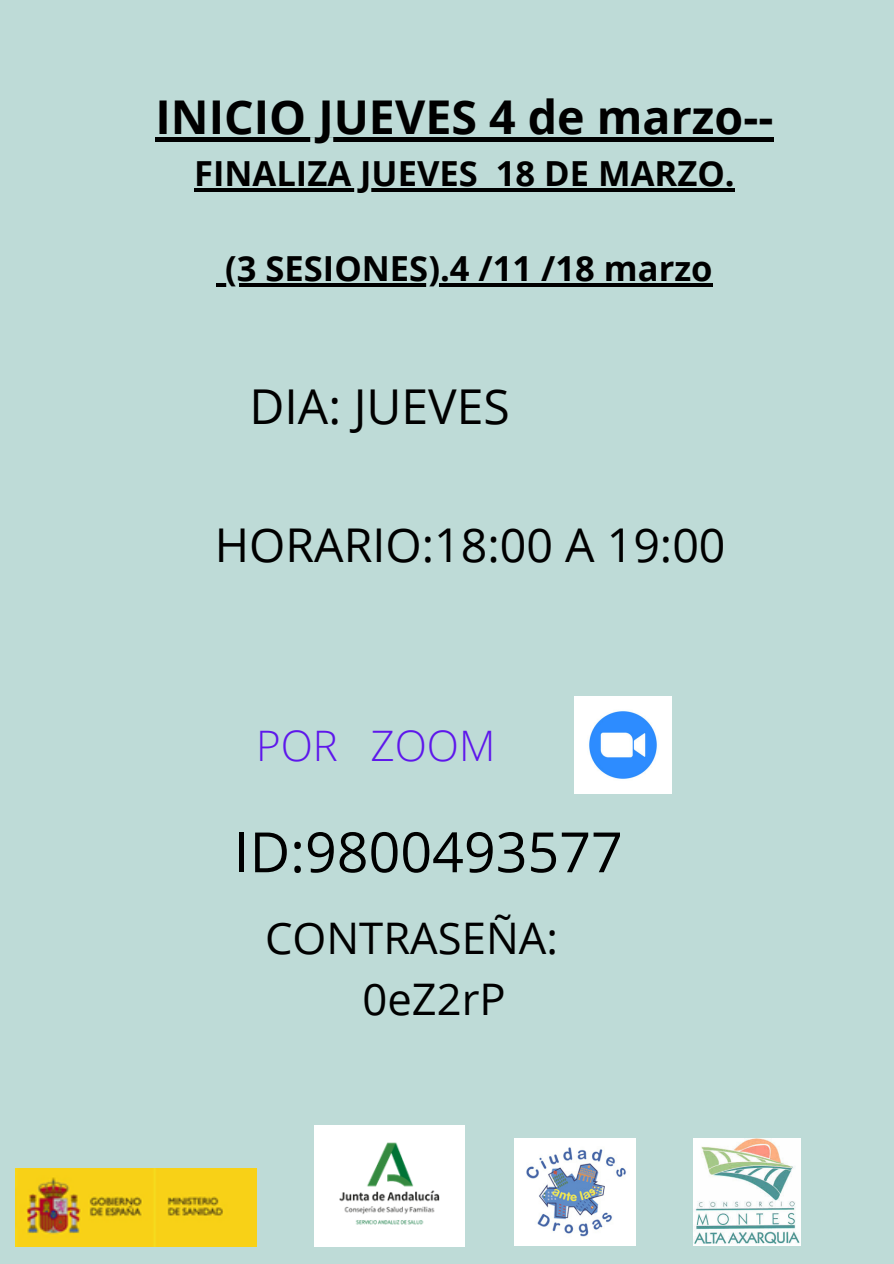
<style>
.page{position:relative;width:894px;height:1264px;background:#fff}
.page>*{position:absolute;margin:0;border:0;box-sizing:border-box;transform-origin:0 0}
.t1{font:55.5px "Open Sans";color:#000}
.t2{font:48px "Open Sans";color:#000}
.t3{font:700 46.5px "Open Sans";color:#000}
.t4{font:46.5px "Open Sans";color:#000}
.t5{font:43.5px/60.8px "Open Sans";color:#000}
.t6{font:300 42px "Open Sans";color:#5e17eb}
.t7{font:700 34.5px "Open Sans";color:#000}
</style>
<div class="page">
<div style="left:0;top:0;width:893px;height:1263px;background:#bedbd7"></div>
<hr style="left:155px;top:138px;width:618px;height:4px;background:#000">
<hr style="left:194px;top:188px;width:284px;height:4px;background:#000">
<hr style="left:478px;top:188px;width:17px;height:4px;background:#000">
<hr style="left:495px;top:188px;width:239px;height:4px;background:#000">
<svg style="left:216px;top:283px;width:9px;height:3px"></svg>
<hr style="left:225px;top:283px;width:487px;height:3px;background:#000">
<img style="left:574px;top:696px;width:97px;height:97px">
<img style="left:15px;top:1168px;width:241px;height:78px">
<img style="left:314px;top:1125px;width:150px;height:121px">
<img style="left:514px;top:1138px;width:121px;height:107px">
<img style="left:693px;top:1138px;width:107px;height:107px">
<p class="t3" style="left:155px;top:85px;width:619px">INICIO JUEVES 4 de marzo--</p>
<p class="t7" style="left:194px;top:149px;width:542px">FINALIZA JUEVES 18 DE MARZO.</p>
<p class="t7" style="left:225px;top:244px;width:489px">(3 SESIONES).4 /11 /18 marzo</p>
<p class="t2" style="left:249px;top:373px;width:262px">DIA: JUEVES</p>
<p class="t4" style="left:215px;top:512px;width:512px">HORARIO:18:00 A 19:00</p>
<p class="t6" style="left:256px;top:715px;width:241px">POR ZOOM</p>
<p class="t1" style="left:234px;top:813px;width:390px">ID:9800493577</p>
<p class="t5" style="left:362px;top:907px;width:197px;text-indent:-97px">CONTRASEÑA:<br>0eZ2rP</p>
</div>
